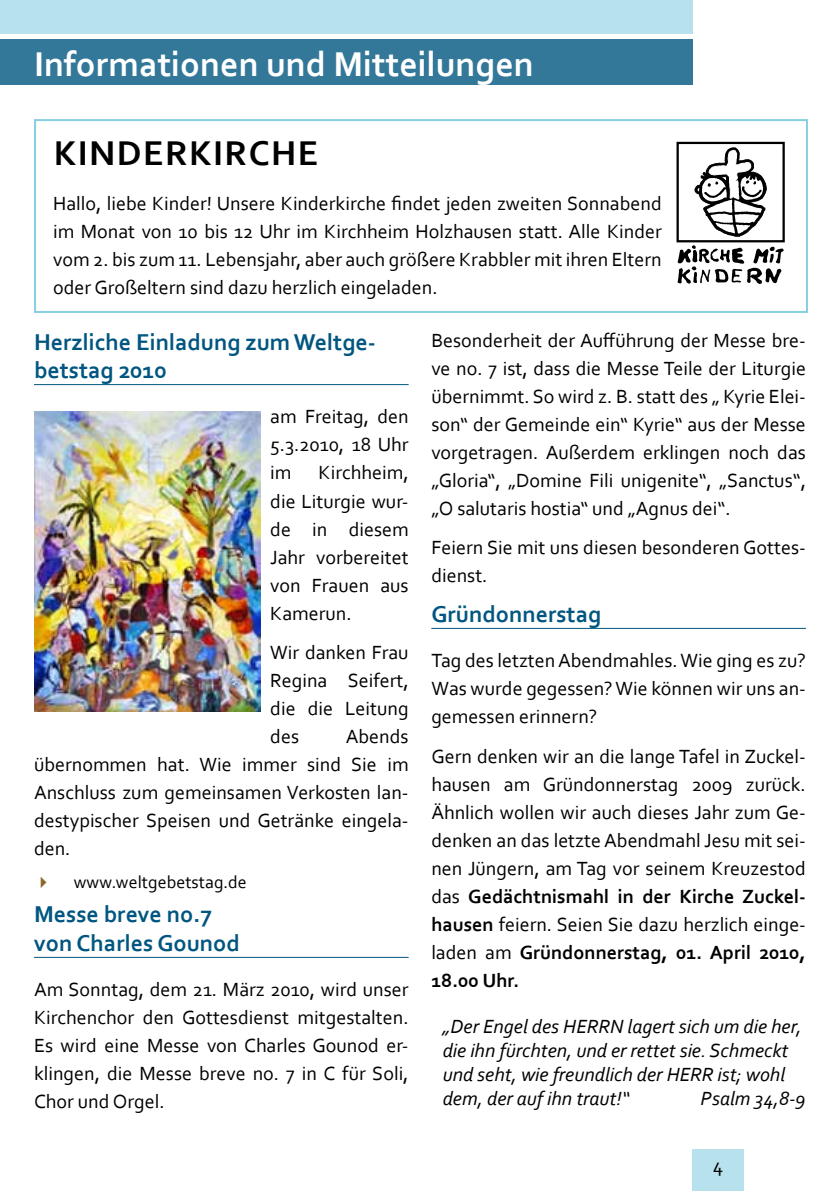
<style>
.page{position:relative;width:840px;height:1191px;background:#fff}
.page>*{position:absolute;margin:0;border:0;box-sizing:border-box;transform-origin:0 0}
.t1{font:700 36px "Corbel";color:#fff}
.t2{font:700 36px "Corbel";color:#000}
.t3{font:700 24px/28.8px "Corbel";color:#005680}
.t4{font:20px/28px "Corbel";color:#000;text-align:justify}
.t5{font:italic 20px/24px "Corbel";color:#000}
.t6{font:18px "Corbel";color:#000}
.s1{font-weight:700}
</style>
<div class="page">
<div style="left:0;top:0;width:692px;height:34px;background:#b7e2ed"></div>
<div style="left:692px;top:1149px;width:51px;height:42px;background:#b7e2ed"></div>
<div style="left:0;top:40px;width:692px;height:45px;background:#337899"></div>
<hr style="left:34px;top:384px;width:374px;height:1px;background:#005680">
<hr style="left:34px;top:957px;width:374px;height:1px;background:#005680">
<hr style="left:431px;top:628px;width:374px;height:1px;background:#005680">
<div style="left:676px;top:142px;width:108px;height:100px;border:2px solid #000"></div>
<svg style="left:694px;top:148px;width:72px;height:89px"></svg>
<svg style="left:677px;top:245px;width:106px;height:39px"></svg>
<div style="left:34px;top:119px;width:773px;height:194px;border:2px solid #87cee0"></div>
<img style="left:35px;top:411px;width:225px;height:301px">
<h1 class="t1" style="left:34px;top:42px;width:501px">Informationen und M itteilungen</h1>
<h1 class="t2" style="left:54px;top:131px;width:47px">Kinderkirche</h1>
<p class="t4" style="left:53px;top:189px;width:610px">Hallo, liebe Kinder! Unsere Kinderkirche findet jeden zweiten Sonnabend im Monat von 10 bis 12 Uhr im Kirchheim Holzhausen statt. Alle Kinder vom 2. bis zum 11. Lebensjahr, aber auch größere Krabbler mit ihren Eltern oder Großeltern sind dazu herzlich eingeladen.</p>
<p class="t3" style="left:34px;top:327px;width:343px">Herzliche Einladung zum Weltge&shy;betstag 2010</p>
<p class="t4" style="left:270px;top:402px;width:140px">am Freitag, den 5.3.2010, 18 Uhr im</p>
<p class="t4" style="left:270px;top:458px;width:140px;text-indent:48px">Kirchheim, die Liturgie wur&shy;de in diesem Jahr vorbereitet von Frauen aus Kamerun.</p>
<p class="t4" style="left:270px;top:638px;width:140px">Wir danken Frau Regina Seifert, die die Leitung des</p>
<p class="t4" style="left:34px;top:722px;width:376px;text-indent:311px">Abends übernommen hat. Wie immer sind Sie im Anschluss zum gemeinsamen Verkosten lan&shy;destypischer Speisen und Getränke eingela&shy;den.</p>
<p class="t6" style="left:74px;top:871px;width:174px">www.weltgebetstag.de</p>
<p class="t3" style="left:34px;top:899px;width:207px">M esse breve no.7 von Charles Gounod</p>
<p class="t4" style="left:34px;top:975px;width:376px">Am Sonntag, dem 21. März 2010, wird unser Kirchenchor den Gottesdienst mitgestalten.<br>Es wird eine Messe von Charles Gounod er&shy;klingen, die Messe breve no. 7 in C für Soli, Chor und Orgel.</p>
<p class="t4" style="left:431px;top:325px;width:376px">Besonderheit der Aufführung der Messe bre&shy;ve no. 7 ist, dass die Messe Teile der Liturgie übernimmt. So wird z. B. statt des „ Kyrie Elei&shy;son“ der Gemeinde ein“ Kyrie“ aus der Messe vorgetragen. Außerdem erklingen noch das „Gloria“, „Domine Fili unigenite“, „Sanctus“, „O salutaris hostia“ und „Agnus dei“.</p>
<p class="t4" style="left:431px;top:533px;width:376px">Feiern Sie mit uns diesen besonderen Gottes&shy;dienst.</p>
<p class="t3" style="left:431px;top:599px;width:171px">Gründonnerstag</p>
<p class="t4" style="left:431px;top:646px;width:376px">Tag des letzten Abendmahles. Wie ging es zu?<br>Was wurde gegessen? Wie können wir uns an&shy;gemessen erinnern?</p>
<p class="t4" style="left:431px;top:741px;width:376px">Gern denken wir an die lange Tafel in Zuckel&shy;hausen am Gründonnerstag 2009 zurück.<br>Ähnlich wollen wir auch dieses Jahr zum Ge&shy;denken an das letzte Abendmahl Jesu mit sei&shy;nen Jüngern, am Tag vor seinem Kreuzestod das <span class="s1">Gedächtnismahl in der Kirche Zuckel&shy;hausen</span> feiern. Seien Sie dazu herzlich einge&shy;laden am <span class="s1">Gründonnerstag, 01. April 2010, 18.00 Uhr.</span></p>
<p class="t5" style="left:442px;top:1014px;width:360px">„Der Engel des HERRN lagert sich um die her, die ihn fürchten, und er rettet sie. Schmeckt und seht, wie freundlich der HERR ist; wohl dem, der auf ihn traut!“</p>
<p class="t5" style="left:700px;top:1086px;width:106px">Psalm 34,8-9</p>
<p class="t4" style="left:712px;top:1150px;width:12px">4</p>
</div>
